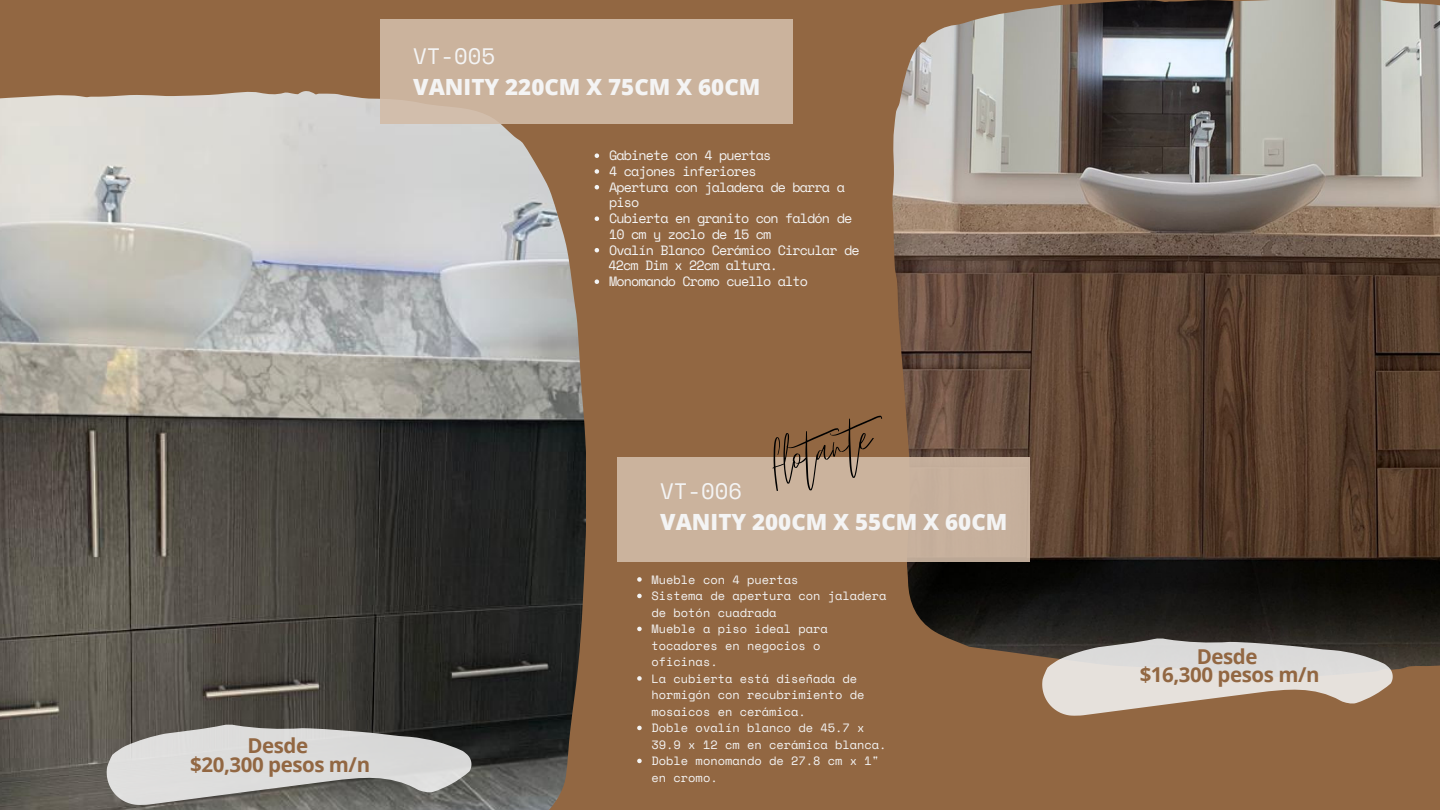
<style>
.page{position:relative;width:1440px;height:810px;background:#926742}
.page>*{position:absolute;margin:0;border:0;box-sizing:border-box;transform-origin:0 0}
.t1{font:82.5px "Emitha Script";color:#000}
.t2{font:800 22.3px "Open Sans";color:#f4f4f4}
.t3{font:22.3px "Space Mono";color:#f4f4f4}
.t4{font:700 20.5px/18.8px "Open Sans";letter-spacing:-.02em;color:#926742;text-align:center}
.t5{font:13.4px/15.8px "Space Mono";letter-spacing:-.065em;color:#f4f4f4}
.t6{font:12px/16.5px "Space Mono";color:#f4f4f4}
</style>
<div class="page">
<img style="left:892px;top:0;width:548px;height:670px">
<img style="left:0;top:91px;width:586px;height:719px">
<div style="left:380px;top:19px;width:413px;height:105px;background:#cbb39d"></div>
<div style="left:617px;top:457px;width:413px;height:105px;background:#cbb39d"></div>
<svg style="left:107px;top:724px;width:364px;height:81px;background:#b0b0ae"></svg>
<svg style="left:1042px;top:638px;width:351px;height:78px"></svg>
<svg style="left:595px;top:153px;width:4px;height:5px"></svg>
<svg style="left:595px;top:169px;width:4px;height:5px"></svg>
<svg style="left:595px;top:185px;width:4px;height:4px"></svg>
<svg style="left:595px;top:216px;width:4px;height:5px"></svg>
<svg style="left:595px;top:248px;width:4px;height:4px"></svg>
<svg style="left:595px;top:279px;width:4px;height:5px"></svg>
<svg style="left:637px;top:577px;width:5px;height:5px"></svg>
<svg style="left:637px;top:594px;width:5px;height:4px"></svg>
<svg style="left:637px;top:627px;width:5px;height:4px"></svg>
<svg style="left:637px;top:676px;width:5px;height:5px"></svg>
<svg style="left:637px;top:726px;width:5px;height:4px"></svg>
<svg style="left:637px;top:759px;width:5px;height:4px"></svg>
<h2 class="t3" style="left:413px;top:39px;width:83px">VT-005</h2>
<h2 class="t2" style="left:413px;top:72px;width:349px">VANITY 220CM X 75CM X 60CM</h2>
<p class="t5" style="left:609px;top:147px;width:252px">Gabinete con 4 puertas<br>4 cajones inferiores<br>Apertura con jaladera de barra a piso<br>Cubierta en granito con faldón de<br>10 cm y zoclo de 15 cm<br>Ovalín Blanco Cerámico Circular de</p>
<p class="t5" style="left:609px;top:273px;width:201px">Monomando Cromo cuello alto</p>
<p class="t5" style="left:608px;top:257px;width:171px">42cm Dim x 22cm altura.</p>
<h3 class="t4" style="left:190px;top:736px;width:181px">Desde<br>$20,300 pesos m/n</h3>
<h1 class="t1" style="left:760px;top:422px;width:105px;rotate:-16deg">flotante</h1>
<h2 class="t3" style="left:660px;top:474px;width:83px">VT-006</h2>
<h2 class="t2" style="left:660px;top:506px;width:349px">VANITY 200CM X 55CM X 60CM</h2>
<p class="t6" style="left:652px;top:571px;width:237px">Mueble con 4 puertas<br>Sistema de apertura con jaladera de botón cuadrada<br>Mueble a piso ideal para tocadores en negocios o oficinas.<br>La cubierta está diseñada de hormigón con recubrimiento de mosaicos en cerámica.<br>Doble ovalín blanco de 45.7 x<br>39.9 x 12 cm en cerámica blanca.<br>Doble monomando de 27.8 cm x 1" en cromo.</p>
<h3 class="t4" style="left:1140px;top:646px;width:181px">Desde<br>$16,300 pesos m/n</h3>
</div>
